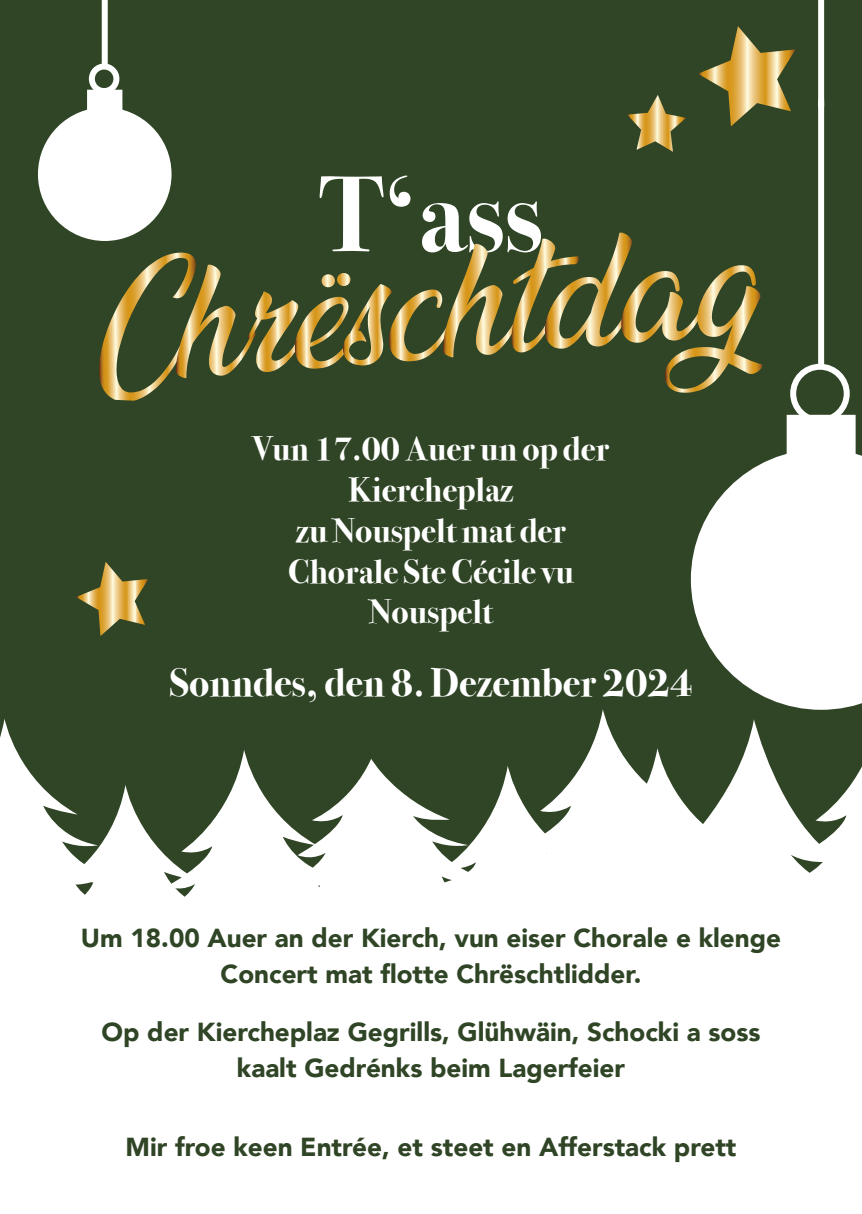
<style>
.page{position:relative;width:862px;height:1214px;background:#fff}
.page>*{position:absolute;margin:0;border:0;box-sizing:border-box;transform-origin:0 0}
.t1{font:700 108px "Bodoni Svty Two ITCTT";color:#fff}
.t2{font:700 40px "Bodoni Svty Two ITCTT";color:#fff}
.t3{font:700 34px/40.8px "Bodoni Svty Two ITCTT";color:#fff;text-align:center}
.t4{font:900 26px/36px "Avenir";color:#2f4525;text-align:center}
</style>
<div class="page">
<div style="left:0;top:0;width:862px;height:1213px;background:#2f4525"></div>
<svg style="left:0;top:719px;width:40px;height:65px"></svg>
<div style="left:0;top:784px;width:59px;height:117px;background:#fff"></div>
<svg style="left:59px;top:750px;width:188px;height:151px"></svg>
<svg style="left:190px;top:758px;width:186px;height:143px;fill:#fff"></svg>
<svg style="left:323px;top:765px;width:95px;height:136px;fill:#fff"></svg>
<svg style="left:418px;top:709px;width:188px;height:192px"></svg>
<svg style="left:472px;top:748px;width:66px;height:153px;fill:#fff"></svg>
<svg style="left:538px;top:719px;width:324px;height:182px;fill:#fff"></svg>
<div style="left:0;top:901px;width:862px;height:312px;background:#fff"></div>
<div style="left:102px;top:0;width:6px;height:65px;background:#fff"></div>
<div style="left:41px;top:110px;width:127px;height:128px;background:#fff;border-radius:50%"></div>
<div style="left:38px;top:107px;width:133px;height:134px;border:6px solid #fff;border-radius:50%"></div>
<div style="left:87px;top:90px;width:35px;height:23px;background:#fff"></div>
<div style="left:89px;top:63px;width:30px;height:31px;border:6px solid #fff;border-radius:50%"></div>
<div style="left:818px;top:100px;width:6px;height:267px;background:#fff"></div>
<svg style="left:691px;top:449px;width:171px;height:260px"></svg>
<div style="left:789px;top:418px;width:63px;height:39px;background:#fff"></div>
<div style="left:786px;top:415px;width:69px;height:45px;border:6px solid #fff"></div>
<div style="left:790px;top:364px;width:59px;height:59px;border:6px solid #fff;border-radius:50%"></div>
<div style="left:818px;top:0;width:6px;height:107px;background:#fff"></div>
<svg style="left:627px;top:95px;width:59px;height:57px"></svg>
<svg style="left:698px;top:26px;width:97px;height:100px"></svg>
<svg style="left:76px;top:562px;width:72px;height:74px"></svg>
<svg style="left:99px;top:232px;width:663px;height:168px"></svg>
<h1 class="t1" style="left:320px;top:125px;width:224px">T‘ass</h1>
<h3 class="t3" style="left:253px;top:425px;width:358px">Vun 17.00 Auer un op der<br>Kiercheplaz<br>zu Nouspelt mat der<br>Chorale Ste Cécile vu<br>Nouspelt</h3>
<h2 class="t2" style="left:169px;top:649px;width:524px">Sonndes, den 8. Dezember 2024</h2>
<p class="t4" style="left:81px;top:919px;width:701px">Um 18.00 Auer an der Kierch, vun eiser Chorale e klenge<br>Concert mat flotte Chrëschtlidder.</p>
<p class="t4" style="left:102px;top:1012px;width:660px">Op der Kiercheplaz Gegrills, Glühwäin, Schocki a soss kaalt Gedrénks beim Lagerfeier</p>
<p class="t4" style="left:125px;top:1127px;width:612px">Mir froe keen Entrée, et steet en Afferstack prett</p>
</div>
